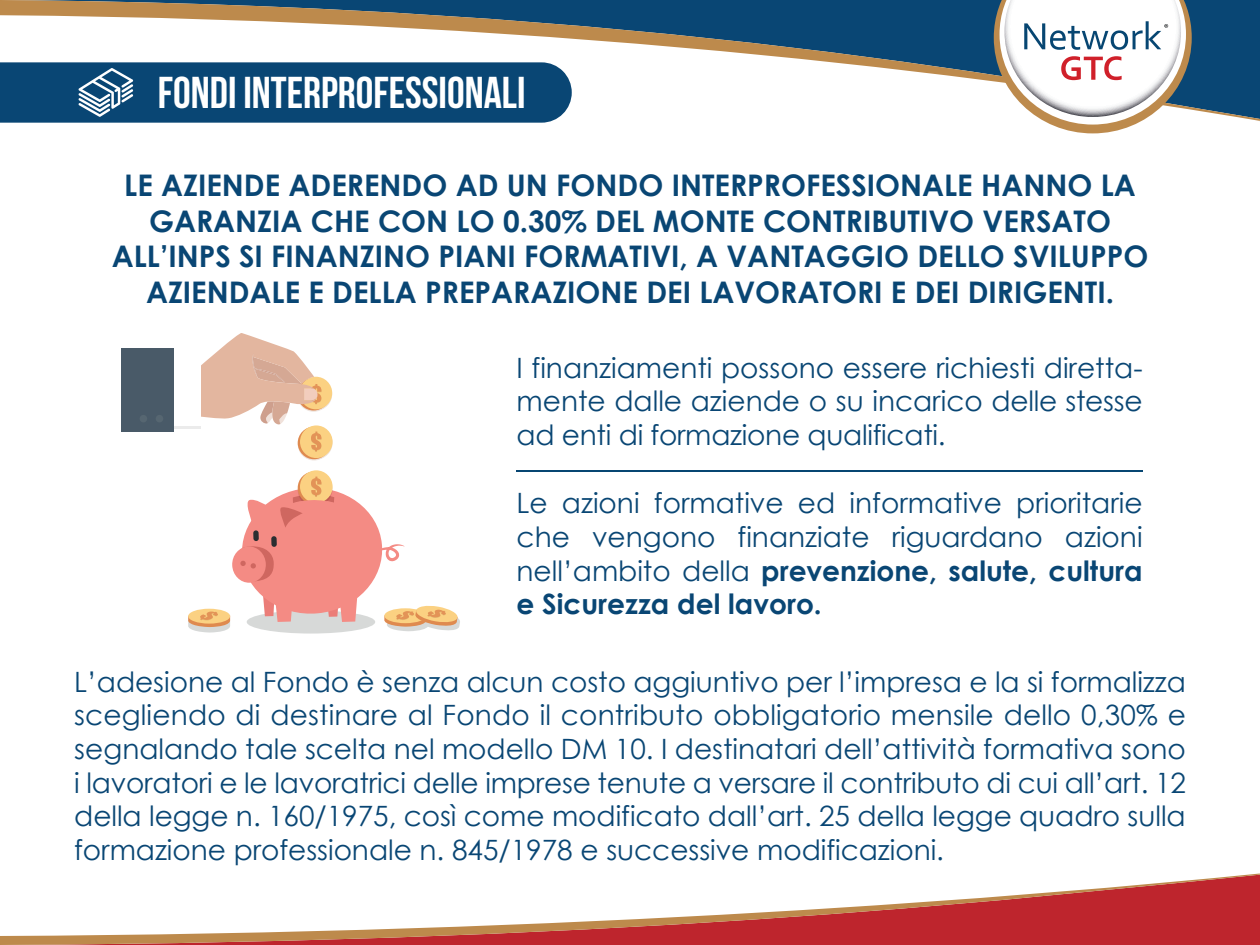
<style>
.page{position:relative;width:1260px;height:945px;background:#fff}
.page>*{position:absolute;margin:0;border:0;box-sizing:border-box;transform-origin:0 0}
.t1{font:44.62px "Bebas Neue";color:#fff}
.t2{font:700 29.75px/35.7px "Century Gothic";color:#094674;text-align:center}
.t3{font:28px/33.6px "Century Gothic";color:#094674;text-align:justify}
.s1{font-weight:700}
</style>
<div class="page">
<svg style="left:300px;top:378px;width:32px;height:33px"></svg>
<div style="left:297px;top:378px;width:33px;height:33px;background:#efc89c;border-radius:50%"></div>
<div style="left:300px;top:377px;width:32px;height:32px;background:#fbd182;border-radius:50%"></div>
<div style="left:300px;top:470px;width:33px;height:33px;background:#fbd182;border-radius:50%"></div>
<svg style="left:298px;top:428px;width:32px;height:33px"></svg>
<svg style="left:300px;top:427px;width:33px;height:32px"></svg>
<svg style="left:298px;top:427px;width:32px;height:32px"></svg>
<div style="left:300px;top:425px;width:33px;height:33px;background:#fbd182;border-radius:50%"></div>
<svg style="left:311px;top:432px;width:10px;height:20px"></svg>
<svg style="left:188px;top:477px;width:272px;height:156px"></svg>
<svg style="left:201px;top:333px;width:120px;height:92px"></svg>
<div style="left:174px;top:355px;width:27px;height:74px;background:#ebebeb"></div>
<div style="left:174px;top:353px;width:27px;height:73px;background:#fff"></div>
<div style="left:122px;top:348px;width:52px;height:83px;background:#495a68"></div>
<div style="left:156px;top:415px;width:7px;height:7px;background:#566671;border-radius:50%"></div>
<div style="left:140px;top:415px;width:7px;height:7px;background:#566671;border-radius:50%"></div>
<hr style="left:517px;top:470px;width:626px;height:2px;background:#074672">
<svg style="left:0;top:0;width:1260px;height:121px"></svg>
<svg style="left:0;top:874px;width:1260px;height:71px"></svg>
<svg style="left:994px;top:0;width:198px;height:133px"></svg>
<svg style="left:0;top:62px;width:572px;height:61px;background:#144e7a"></svg>
<h1 class="t1" style="left:158px;top:68px;width:369px">FONDI INTERPROFESSIONALI</h1>
<p class="t2" style="left:112px;top:166px;width:1038px">LE AZIENDE ADERENDO AD UN FONDO INTERPROFESSIONALE HANNO LA GARANZIA CHE CON LO 0.30% DEL MONTE CONTRIBUTIVO VERSATO ALL’INPS SI FINANZINO PIANI FORMATIVI, A VANTAGGIO DELLO SVILUPPO AZIENDALE E DELLA PREPARAZIONE DEI LAVORATORI E DEI DIRIGENTI.</p>
<p class="t3" style="left:517px;top:350px;width:628px">I finanziamenti possono essere richiesti diretta&shy;mente dalle aziende o su incarico delle stesse ad enti di formazione qualificati.</p>
<p class="t3" style="left:517px;top:486px;width:628px">Le azioni formative ed informative prioritarie che vengono finanziate riguardano azioni nell’ambito della <span class="s1">prevenzione, salute, cultura e Sicurezza del lavoro.</span></p>
<p class="t3" style="left:74px;top:664px;width:1113px">L’adesione al Fondo è senza alcun costo aggiuntivo per l’impresa e la si formalizza scegliendo di destinare al Fondo il contributo obbligatorio mensile dello 0,30% e segnalando tale scelta nel modello DM 10. I destinatari dell’attività formativa sono i lavoratori e le lavoratrici delle imprese tenute a versare il contributo di cui all’art. 12 della legge n. 160/1975, così come modificato dall’art. 25 della legge quadro sulla formazione professionale n. 845/1978 e successive modificazioni.</p>
</div>
